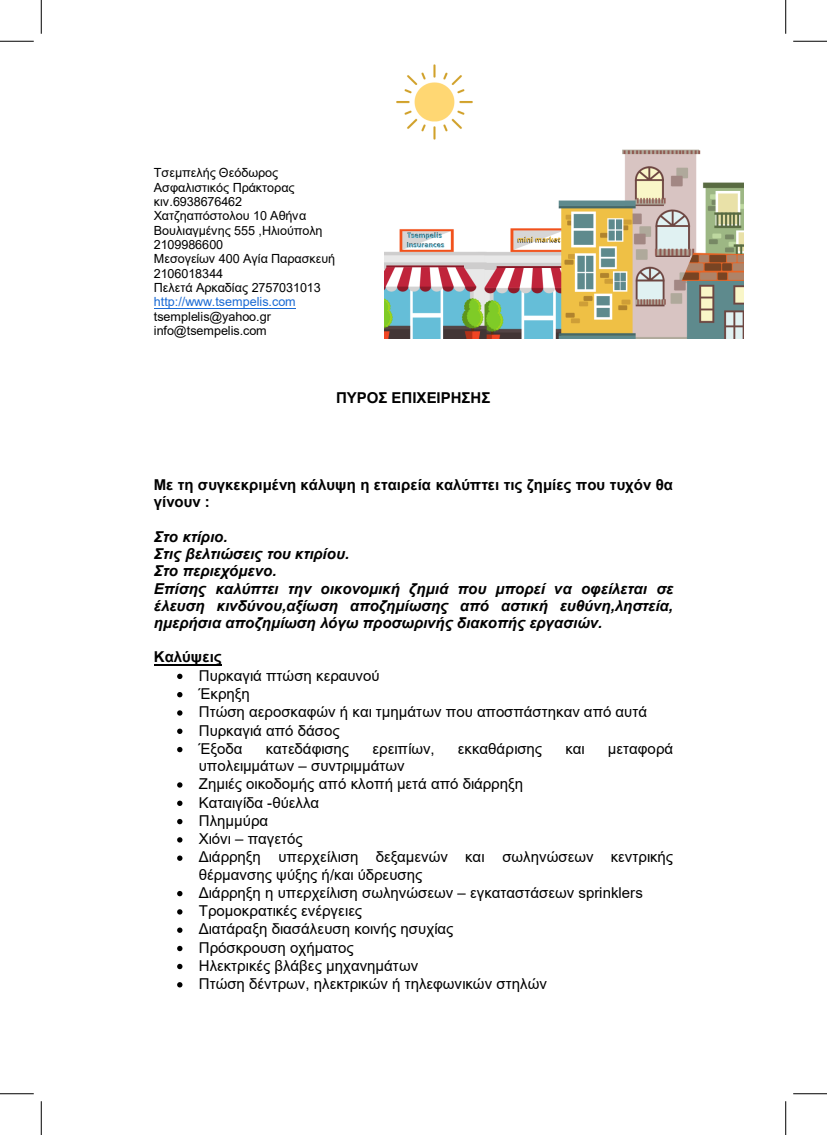
<style>
.page{position:relative;width:827px;height:1135px;background:#fff}
.page>*{position:absolute;margin:0;border:0;box-sizing:border-box;transform-origin:0 0}
.t1{font:15px/18.1px "Arial";color:#000}
.t2{font:italic 700 15px/17.2px "Arial";color:#000}
.t3{font:700 15px/17.1px "Arial";color:#000}
.t4{font:12.62px/14.4px "Arial";letter-spacing:-.005em;color:#000}
.t5{font:12.62px "Arial";letter-spacing:-.005em;color:#196ad4}
</style>
<div class="page">
<hr style="left:154px;top:308px;width:142px;height:1px;background:#196ad4">
<hr style="left:154px;top:664px;width:67px;height:1px;background:#000">
<svg style="left:177px;top:674px;width:5px;height:5px"></svg>
<svg style="left:177px;top:692px;width:5px;height:5px"></svg>
<svg style="left:177px;top:710px;width:5px;height:6px"></svg>
<svg style="left:177px;top:729px;width:5px;height:5px"></svg>
<svg style="left:177px;top:747px;width:5px;height:5px"></svg>
<svg style="left:177px;top:782px;width:5px;height:6px"></svg>
<svg style="left:177px;top:801px;width:5px;height:5px"></svg>
<svg style="left:177px;top:819px;width:5px;height:5px"></svg>
<svg style="left:177px;top:837px;width:5px;height:6px"></svg>
<svg style="left:177px;top:855px;width:5px;height:6px"></svg>
<svg style="left:177px;top:891px;width:5px;height:5px"></svg>
<svg style="left:177px;top:909px;width:5px;height:6px"></svg>
<svg style="left:177px;top:927px;width:5px;height:6px"></svg>
<svg style="left:177px;top:946px;width:5px;height:5px"></svg>
<svg style="left:177px;top:964px;width:5px;height:5px"></svg>
<svg style="left:177px;top:982px;width:5px;height:5px"></svg>
<img style="left:384px;top:64px;width:359px;height:275px">
<hr style="left:0;top:41px;width:34px;height:1px;background:#000">
<hr style="left:793px;top:41px;width:34px;height:1px;background:#000">
<hr style="left:0;top:1093px;width:34px;height:1px;background:#000">
<hr style="left:793px;top:1093px;width:34px;height:1px;background:#000">
<hr style="left:41px;top:0;width:1px;height:34px;background:#000">
<hr style="left:41px;top:1101px;width:1px;height:34px;background:#000">
<hr style="left:785px;top:0;width:1px;height:34px;background:#000">
<hr style="left:785px;top:1101px;width:1px;height:34px;background:#000">
<p class="t4" style="left:154px;top:165px;width:183px">Tσεμπελής Θεόδωρος<br>Ασφαλιστικός Πράκτορας κιν.6938676462<br>Χατζηαπόστολου 10 Αθήνα<br>Βουλιαγμένης 555 ,Ηλιούπολη<br>2109986600<br>Μεσογείων 400 Αγία Παρασκευή<br>2106018344<br>Πελετά Αρκαδίας 2757031013</p>
<p class="t5" style="left:154px;top:293px;width:143px">http://www.tsempelis.com</p>
<p class="t4" style="left:154px;top:309px;width:118px">tsemplelis@yahoo.gr info@tsempelis.com</p>
<p class="t3" style="left:336px;top:390px;width:156px">ΠΥΡΟΣ ΕΠΙΧΕΙΡΗΣΗΣ</p>
<p class="t3" style="left:154px;top:476px;width:520px">Με τη συγκεκριμένη κάλυψη η εταιρεία καλύπτει τις ζημίες που τυχόν θα γίνουν :</p>
<p class="t2" style="left:154px;top:528px;width:521px">Στο κτίριο.<br>Στις βελτιώσεις του κτιρίου.<br>Στο περιεχόμενο.<br>Επίσης καλύπτει την οικονομική ζημιά που μπορεί να οφείλεται σε έλευση κινδύνου,αξίωση αποζημίωσης από αστική ευθύνη,ληστεία, ημερήσια αποζημίωση λόγω προσωρινής διακοπής εργασιών.</p>
<p class="t3" style="left:154px;top:649px;width:69px">Καλύψεις</p>
<p class="t1" style="left:199px;top:666px;width:449px">Πυρκαγιά πτώση κεραυνού<br>Έκρηξη<br>Πτώση αεροσκαφών ή και τμημάτων που αποσπάστηκαν από αυτά<br>Πυρκαγιά από δάσος<br>Έξοδα</p>
<p class="t1" style="left:266px;top:739px;width:85px">κατεδάφισης</p>
<p class="t1" style="left:372px;top:739px;width:64px">ερειπίων,</p>
<p class="t1" style="left:458px;top:739px;width:86px">εκκαθάρισης</p>
<p class="t1" style="left:565px;top:739px;width:21px">και</p>
<p class="t1" style="left:607px;top:739px;width:67px">μεταφορά</p>
<p class="t1" style="left:199px;top:757px;width:475px">υπολειμμάτων – συντριμμάτων<br>Ζημιές οικοδομής από κλοπή μετά από διάρρηξη<br>Καταιγίδα -θύελλα<br>Πλημμύρα<br>Χιόνι – παγετός<br>Διάρρηξη υπερχείλιση δεξαμενών και σωληνώσεων κεντρικής θέρμανσης ψύξης ή/και ύδρευσης<br>Διάρρηξη η υπερχείλιση σωληνώσεων – εγκαταστάσεων sprinklers Τρομοκρατικές ενέργειες<br>Διατάραξη διασάλευση κοινής ησυχίας<br>Πρόσκρουση οχήματος<br>Ηλεκτρικές βλάβες μηχανημάτων<br>Πτώση δέντρων, ηλεκτρικών ή τηλεφωνικών στηλών</p>
</div>
